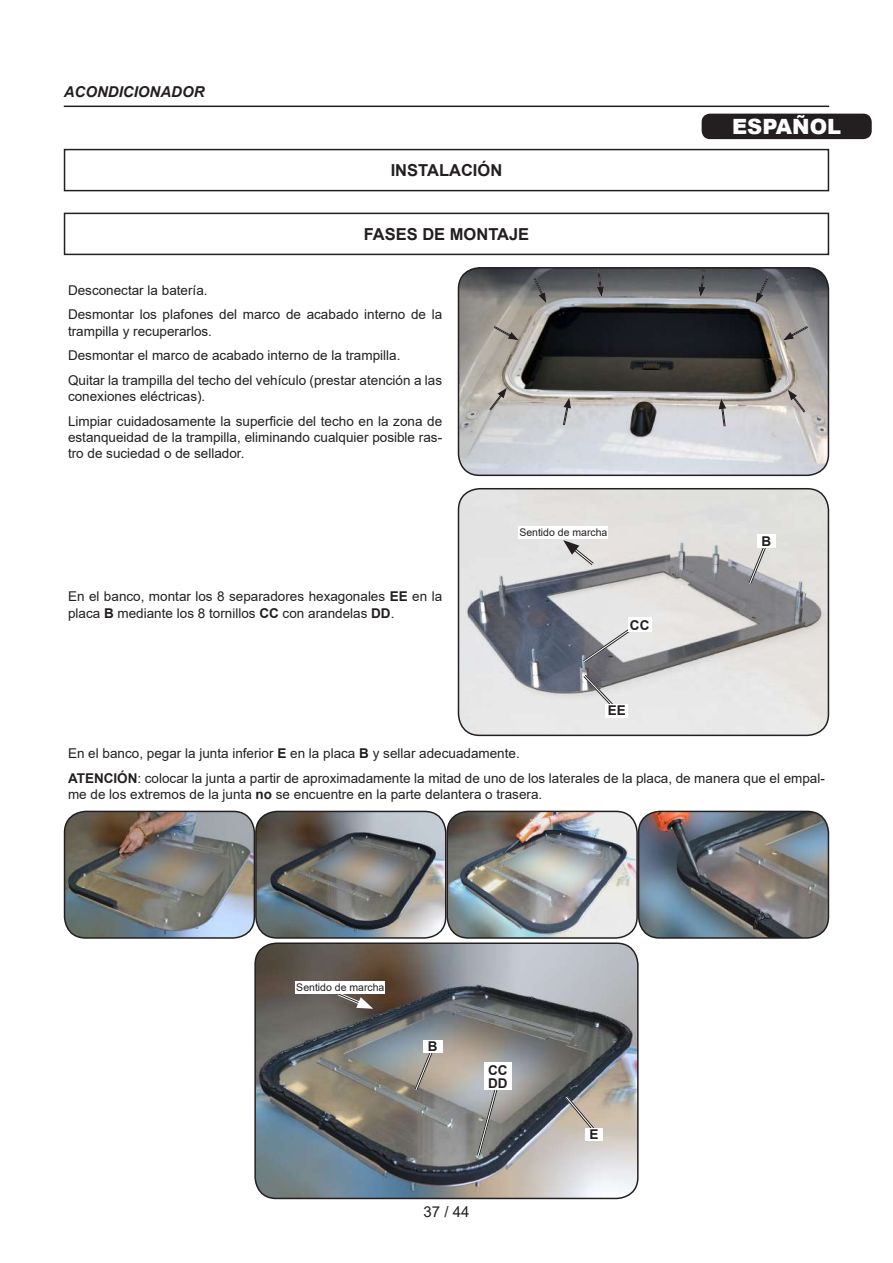
<style>
.page{position:relative;width:893px;height:1263px;background:#fff}
.page>*{position:absolute;margin:0;border:0;box-sizing:border-box;transform-origin:0 0}
.t1{font:900 21px "Arial";color:#fff}
.t2{font:700 16.5px "Arial";color:#231f20}
.t3{font:italic 700 15px "Arial";color:#231f20}
.t4{font:15px "Arial";color:#231f20}
.t5{font:13.5px/24.8px "Arial";color:#231f20}
.t6{font:700 13.5px/13.5px "Arial";color:#231f20}
.t7{font:10.5px "Arial";color:#231f20}
.s1{font-weight:700}
</style>
<div class="page">
<hr style="left:64px;top:106px;width:765px;height:1px;background:#231f20">
<div style="left:702px;top:114px;width:170px;height:25px;background:#231f20;border-radius:9px"></div>
<div style="left:64px;top:149px;width:765px;height:42px;border:2px solid #231f20"></div>
<div style="left:64px;top:213px;width:765px;height:42px;border:2px solid #231f20"></div>
<img style="left:458px;top:268px;width:370px;height:207px">
<div style="left:458px;top:267px;width:371px;height:209px;border:2px solid #231f20;border-radius:21px"></div>
<img style="left:458px;top:489px;width:370px;height:246px">
<div style="left:458px;top:488px;width:371px;height:248px;border:2px solid #231f20;border-radius:21px"></div>
<img style="left:65px;top:811px;width:189px;height:127px">
<div style="left:64px;top:811px;width:191px;height:128px;border:2px solid #231f20;border-radius:21px"></div>
<img style="left:256px;top:811px;width:380px;height:125px">
<div style="left:255px;top:811px;width:191px;height:128px;border:2px solid #231f20;border-radius:21px"></div>
<div style="left:446px;top:811px;width:192px;height:128px;border:2px solid #231f20;border-radius:21px"></div>
<img style="left:639px;top:811px;width:189px;height:127px">
<div style="left:638px;top:811px;width:191px;height:128px;border:2px solid #231f20;border-radius:21px"></div>
<img style="left:257px;top:945px;width:380px;height:253px">
<div style="left:254px;top:942px;width:385px;height:257px;border:2px solid #231f20;border-radius:21px"></div>
<svg style="left:596px;top:268px;width:8px;height:29px"></svg>
<svg style="left:532px;top:276px;width:14px;height:27px"></svg>
<svg style="left:492px;top:325px;width:27px;height:15px"></svg>
<svg style="left:783px;top:325px;width:27px;height:15px"></svg>
<svg style="left:756px;top:276px;width:14px;height:27px"></svg>
<svg style="left:788px;top:390px;width:19px;height:24px"></svg>
<svg style="left:488px;top:388px;width:19px;height:24px"></svg>
<svg style="left:562px;top:397px;width:9px;height:30px"></svg>
<svg style="left:746px;top:541px;width:23px;height:47px"></svg>
<svg style="left:562px;top:1093px;width:35px;height:40px"></svg>
<svg style="left:412px;top:1047px;width:23px;height:47px"></svg>
<svg style="left:475px;top:1085px;width:25px;height:74px;background:#8d8e8d"></svg>
<svg style="left:580px;top:626px;width:53px;height:86px;background:#ababae"></svg>
<svg style="left:698px;top:268px;width:8px;height:29px"></svg>
<svg style="left:719px;top:398px;width:7px;height:30px"></svg>
<svg style="left:563px;top:540px;width:34px;height:28px"></svg>
<svg style="left:334px;top:993px;width:39px;height:16px"></svg>
<div style="left:757px;top:534px;width:19px;height:14px;background:#fff"></div>
<div style="left:585px;top:1128px;width:18px;height:12px;background:#fff"></div>
<div style="left:423px;top:1040px;width:20px;height:12px;background:#fff"></div>
<div style="left:484px;top:1063px;width:28px;height:27px;background:#fff"></div>
<div style="left:605px;top:704px;width:23px;height:13px;background:#fff"></div>
<div style="left:628px;top:617px;width:23px;height:15px;background:#fff"></div>
<div style="left:519px;top:526px;width:89px;height:13px;background:#fff"></div>
<div style="left:296px;top:980px;width:89px;height:13px;background:#fff"></div>
<p class="t3" style="left:64px;top:82px;width:142px">ACONDICIONADOR</p>
<p class="t2" style="left:391px;top:159px;width:113px">INSTALACIÓN</p>
<p class="t2" style="left:364px;top:222px;width:167px">FASES DE MONTAJE</p>
<p class="t5" style="left:68px;top:277px;width:376px">Desconectar la batería.<br>Desmontar los plafones del marco de acabado interno de la</p>
<p class="t5" style="left:68px;top:318px;width:376px">trampilla y recuperarlos.<br>Desmontar el marco de acabado interno de la trampilla.<br>Quitar la trampilla del techo del vehículo (prestar atención a las</p>
<p class="t5" style="left:68px;top:384px;width:376px">conexiones eléctricas).<br>Limpiar cuidadosamente la superficie del techo en la zona de</p>
<p class="t5" style="left:68px;top:429px;width:376px;line-height:16.2px">estanqueidad de la trampilla, eliminando cualquier posible ras&shy;tro de suciedad o de sellador.</p>
<p class="t5" style="left:68px;top:588px;width:376px;line-height:16.2px">En el banco, montar los 8 separadores hexagonales <span class="s1">EE</span> en la placa <span class="s1">B</span> mediante los 8 tornillos <span class="s1">CC</span> con arandelas <span class="s1">DD</span>.</p>
<p class="t7" style="left:519px;top:525px;width:90px">Sentido de marcha</p>
<p class="t6" style="left:630px;top:618px;width:21px">CC</p>
<p class="t6" style="left:608px;top:704px;width:20px">EE</p>
<h1 class="t1" style="left:732px;top:111px;width:111px">ESPAÑOL</h1>
<p class="t6" style="left:762px;top:535px;width:11px">B</p>
<p class="t5" style="left:68px;top:741px;width:758px">En el banco, pegar la junta inferior <span class="s1">E</span> en la placa <span class="s1">B</span> y sellar adecuadamente.<br><span class="s1">ATENCIÓN</span>: colocar la junta a partir de aproximadamente la mitad de uno de los laterales de la placa, de manera que el empal-</p>
<p class="t5" style="left:68px;top:781px;width:476px">me de los extremos de la junta <span class="s1">no</span> se encuentre en la parte delantera o trasera.</p>
<p class="t7" style="left:296px;top:980px;width:90px">Sentido de marcha</p>
<p class="t6" style="left:428px;top:1039px;width:11px">B</p>
<p class="t6" style="left:488px;top:1063px;width:21px">CC<br>DD</p>
<p class="t4" style="left:424px;top:1201px;width:47px">37 / 44</p>
<p class="t6" style="left:589px;top:1128px;width:11px">E</p>
</div>
